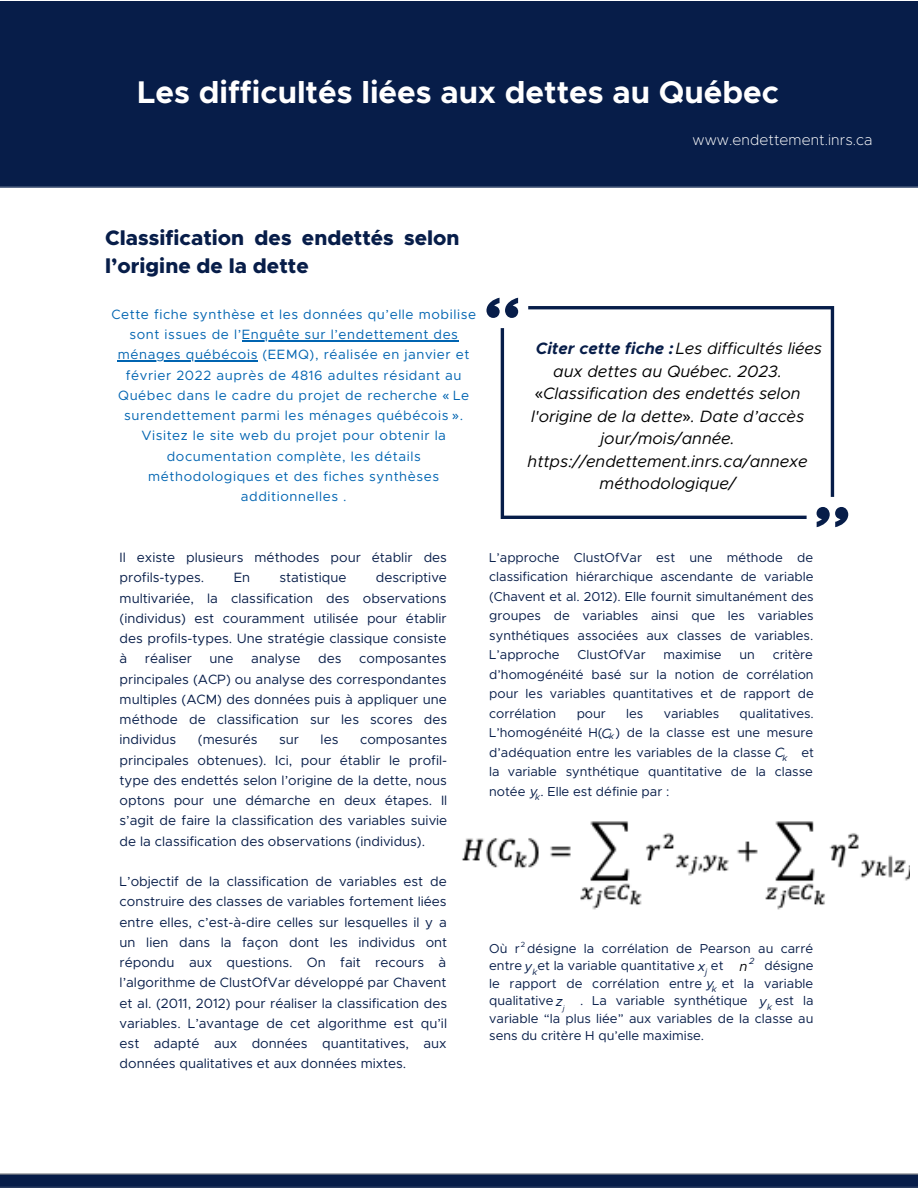
<style>
.page{position:relative;width:918px;height:1188px;background:#fff}
.page>*{position:absolute;margin:0;border:0;box-sizing:border-box;transform-origin:0 0}
.t1{font:700 31.5px "Metropolis";color:#fff}
.t2{font:800 21px/28.2px "Metropolis";color:#071d49}
.t3{font:italic 16.5px/22.5px "Metropolis";color:#000;text-align:center}
.t4{font:200 15px "Metropolis";letter-spacing:.005em;color:#fff}
.t5{font:13.5px/20.2px "Metropolis";color:#071d49;text-align:justify}
.t6{font:13.5px/20.2px "Metropolis";letter-spacing:.045em;color:#0064b1;text-align:center}
.t7{font:italic 13.5px "Metropolis";color:#071d49}
.t8{font:italic 13.5px "Metropolis";color:#000}
.t9{font:13.05px/19.5px "Metropolis";color:#071d49;text-align:justify}
.t10{font:italic 9px "Metropolis";color:#071d49}
.t11{font:7.5px "Metropolis";color:#071d49}
.s1{font-family:"Noto Sans"}
.s2{font-weight:700;color:#071d49}
.s3{font-family:"Noto Sans";font-style:normal}
.s4{font-style:italic;font-size:13.5px}
</style>
<div class="page">
<div style="left:1px;top:1px;width:917px;height:186px;background:#071d49"></div>
<img style="left:0;top:1173px;width:918px;height:15px">
<img style="left:462px;top:821px;width:448px;height:89px">
<svg style="left:528px;top:306px;width:306px;height:191px"></svg>
<svg style="left:501px;top:328px;width:306px;height:191px"></svg>
<svg style="left:486px;top:298px;width:32px;height:20px"></svg>
<svg style="left:817px;top:507px;width:31px;height:20px"></svg>
<hr style="left:242px;top:340px;width:217px;height:1px;background:#0064b1">
<hr style="left:118px;top:360px;width:140px;height:2px;background:#0064b1">
<h1 class="t1" style="left:137px;top:78px;width:643px">Les difficultés liées aux dettes au Québec</h1>
<p class="t4" style="left:693px;top:133px;width:181px">www.endettement.inrs.ca</p>
<h2 class="t2" style="left:105px;top:224px;width:356px">Classification des endettés selon l’origine de la dette</h2>
<p class="t6" style="left:111px;top:305px;width:366px">Cette fiche synthèse et les données qu’elle mobilise sont issues de l’Enquête sur l’endettement des ménages québécois (EEMQ), réalisée en janvier et février 2022 auprès de 4816 adultes résidant au Québec dans le cadre du projet de recherche <span class="s1">«</span> Le surendettement parmi les ménages québécois <span class="s1">»</span>.<br>Visitez le site web du projet pour obtenir la documentation complète, les détails méthodologiques et des fiches synthèses additionnelles .</p>
<p class="t3" style="left:536px;top:338px;width:288px"><span class="s2">Citer cette fiche :</span>Les difficultés liées</p>
<p class="t3" style="left:528px;top:361px;width:282px">aux dettes au Québec. 2023. <span class="s3">«</span>Classification des endettés selon l'origine de la dette<span class="s3">»</span>. Date d’accès jour/mois/année. https://endettement.inrs.ca/annexe méthodologique/</p>
<p class="t5" style="left:120px;top:548px;width:329px">Il existe plusieurs méthodes pour établir des profils-types.</p>
<p class="t5" style="left:120px;top:568px;width:329px;text-indent:256px">descriptive multivariée, la classification des observations (individus) est couramment utilisée pour établir des profils-types. Une stratégie classique consiste à</p>
<p class="t5" style="left:234px;top:568px;width:18px">En</p>
<p class="t5" style="left:280px;top:568px;width:68px">statistique</p>
<p class="t5" style="left:145px;top:649px;width:49px">réaliser</p>
<p class="t5" style="left:210px;top:649px;width:26px">une</p>
<p class="t5" style="left:251px;top:649px;width:51px">analyse</p>
<p class="t5" style="left:318px;top:649px;width:25px">des</p>
<p class="t5" style="left:120px;top:649px;width:329px;text-indent:240px">composantes principales (ACP) ou analyse des correspondantes multiples (ACM) des données puis à appliquer une méthode de classification sur les scores des individus</p>
<p class="t5" style="left:198px;top:730px;width:61px">(mesurés</p>
<p class="t5" style="left:279px;top:730px;width:21px">sur</p>
<p class="t5" style="left:321px;top:730px;width:19px">les</p>
<p class="t5" style="left:120px;top:730px;width:329px;text-indent:240px">composantes principales obtenues). Ici, pour établir le profil&shy;type des endettés selon l’origine de la dette, nous optons pour une démarche en deux étapes. Il s’agit de faire la classification des variables suivie de la classification des observations (individus).</p>
<p class="t5" style="left:120px;top:872px;width:329px">L’objectif de la classification de variables est de construire des classes de variables fortement liées entre elles, c’est-à-dire celles sur lesquelles il y a un lien dans la façon dont les individus ont répondu aux questions. On fait recours à l’algorithme de ClustOfVar développé par Chavent et al. (2011, 2012) pour réaliser la classification des variables. L’avantage de cet algorithme est qu’il est adapté aux données quantitatives, aux données qualitatives et aux données mixtes.</p>
<p class="t9" style="left:489px;top:548px;width:326px">L’approche ClustOfVar est une méthode de classification hiérarchique ascendante de variable (Chavent et al. 2012). Elle fournit simultanément des groupes de variables ainsi que les variables synthétiques associées aux classes de variables.<br>L’approche</p>
<p class="t9" style="left:489px;top:646px;width:326px;text-indent:284px">critère d’homogénéité basé sur la notion de corrélation pour les variables quantitatives et de rapport de corrélation</p>
<p class="t9" style="left:578px;top:646px;width:70px">ClustOfVar</p>
<p class="t9" style="left:664px;top:646px;width:59px">maximise</p>
<p class="t9" style="left:739px;top:646px;width:17px">un</p>
<p class="t9" style="left:577px;top:704px;width:31px">pour</p>
<p class="t9" style="left:626px;top:704px;width:19px">les</p>
<p class="t9" style="left:664px;top:704px;width:57px">variables</p>
<p class="t9" style="left:740px;top:704px;width:76px">qualitatives.</p>
<p class="t9" style="left:489px;top:724px;width:326px">L’homogénéité H( ) de la classe est une mesure</p>
<p class="t9" style="left:801px;top:743px;width:14px">et</p>
<p class="t9" style="left:489px;top:763px;width:325px">la variable synthétique quantitative de la classe</p>
<p class="t9" style="left:489px;top:782px;width:182px">notée . Elle est définie par :</p>
<p class="t7" style="left:601px;top:727px;width:14px">C<sub>k</sub></p>
<p class="t9" style="left:489px;top:743px;width:300px">d’adéquation entre les variables de la classe <span class="s4">C</span><sub>k</sub></p>
<p class="t7" style="left:530px;top:785px;width:12px">y<sub>k</sub></p>
<p class="t11" style="left:521px;top:941px;width:6px">2</p>
<p class="t9" style="left:489px;top:941px;width:325px;line-height:17.4px">Où r désigne la corrélation de Pearson au carré entre et la variable quantitative et</p>
<p class="t10" style="left:749px;top:957px;width:7px">2</p>
<p class="t9" style="left:489px;top:958px;width:326px;line-height:17.4px;text-indent:275px">désigne le rapport de corrélation entre <span class="s4">y</span><sub>k</sub> et la variable qualitative <span class="s4">z</span><sub>j</sub></p>
<p class="t7" style="left:524px;top:960px;width:14px">y<sub>k</sub></p>
<p class="t7" style="left:698px;top:960px;width:11px">x<sub>j</sub></p>
<p class="t8" style="left:740px;top:960px;width:9px">n</p>
<p class="t9" style="left:580px;top:992px;width:169px">. La variable synthétique</p>
<p class="t9" style="left:489px;top:993px;width:326px;line-height:17.4px;text-indent:270px"><span class="s4">y</span><sub>k</sub> est la variable “la plus liée” aux variables de la classe au sens du critère H qu’elle maximise.</p>
</div>
